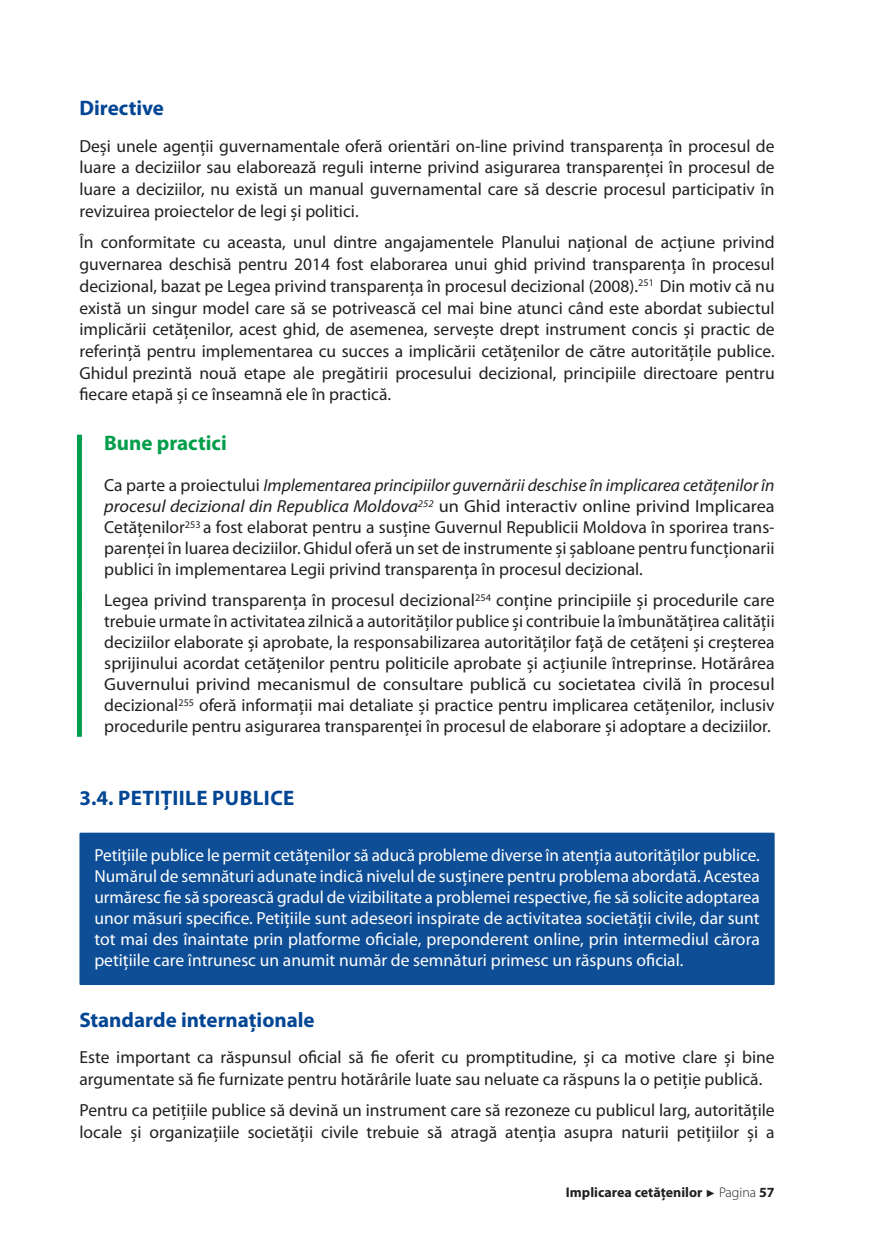
<style>
.page{position:relative;width:874px;height:1241px;background:#fff}
.page>*{position:absolute;margin:0;border:0;box-sizing:border-box;transform-origin:0 0}
.t1{font:700 21px "Myriad Pro";color:#034694}
.t2{font:700 21px "Myriad Pro";letter-spacing:.02em;color:#034694}
.t3{font:700 21px "Myriad Pro";color:#009e4b}
.t4{font:17.5px/21.7px "Myriad Pro";color:#231f20;text-align:justify}
.t5{font:17.5px/21px "Myriad Pro";color:#fff;text-align:justify}
.t6{font:700 14px "Myriad Pro";color:#231f20}
.s1{font-style:italic}
.s2{font-family:"Arial";font-weight:400;font-size:10.5px}
.s3{font-weight:300}
</style>
<div class="page">
<div style="left:77px;top:434px;width:5px;height:46px;background:#009e4b"></div>
<div style="left:77px;top:478px;width:5px;height:126px;background:#009e4b"></div>
<div style="left:77px;top:593px;width:5px;height:143px;background:#009e4b"></div>
<div style="left:79px;top:832px;width:695px;height:152px;background:#0e4e96"></div>
<p class="t1" style="left:79px;top:94px;width:86px">Directive</p>
<p class="t4" style="left:79px;top:135px;width:696px">Deși unele agenții guvernamentale oferă orientări on-line privind transparența în procesul de luare a deciziilor sau elaborează reguli interne privind asigurarea transparenței în procesul de luare a deciziilor, nu există un manual guvernamental care să descrie procesul participativ în revizuirea proiectelor de legi și politici.</p>
<p class="t4" style="left:79px;top:231px;width:696px">În conformitate cu aceasta, unul dintre angajamentele Planului național de acțiune privind guvernarea deschisă pentru 2014 fost elaborarea unui ghid privind transparența în procesul decizional, bazat pe Legea privind transparența în procesul decizional (2008).<sup>251</sup> Din motiv că nu există un singur model care să se potrivească cel mai bine atunci când este abordat subiectul implicării cetățenilor, acest ghid, de asemenea, servește drept instrument concis și practic de referință pentru implementarea cu succes a implicării cetățenilor de către autoritățile publice.<br>Ghidul prezintă nouă etape ale pregătirii procesului decizional, principiile directoare pentru fiecare etapă și ce înseamnă ele în practică.</p>
<p class="t3" style="left:104px;top:429px;width:124px">Bune practici</p>
<p class="t4" style="left:104px;top:474px;width:671px;line-height:21px">Ca parte a proiectului <span class="s1">Implementarea principiilor guvernării deschise în implicarea cetățenilor în procesul decizional din Republica Moldova</span><sup>252</sup> un Ghid interactiv online privind Implicarea Cetățenilor<sup>253</sup> a fost elaborat pentru a susține Guvernul Republicii Moldova în sporirea trans&shy;parenței în luarea deciziilor. Ghidul oferă un set de instrumente și șabloane pentru funcționarii publici în implementarea Legii privind transparența în procesul decizional.</p>
<p class="t4" style="left:104px;top:589px;width:671px;line-height:21px">Legea privind transparența în procesul decizional<sup>254</sup> conține principiile și procedurile care trebuie urmate în activitatea zilnică a autorităților publice și contribuie la îmbunătățirea calității deciziilor elaborate și aprobate, la responsabilizarea autorităților față de cetățeni și creșterea sprijinului acordat cetățenilor pentru politicile aprobate și acțiunile întreprinse. Hotărârea Guvernului privind mecanismul de consultare publică cu societatea civilă în procesul decizional<sup>255</sup> oferă informații mai detaliate și practice pentru implicarea cetățenilor, inclusiv procedurile pentru asigurarea transparenței în procesul de elaborare și adoptare a deciziilor.</p>
<p class="t2" style="left:79px;top:784px;width:216px">3.4. PETIȚIILE PUBLICE</p>
<p class="t5" style="left:94px;top:843px;width:666px">Petițiile publice le permit cetățenilor să aducă probleme diverse în atenția autorităților publice.<br>Numărul de semnături adunate indică nivelul de susținere pentru problema abordată. Acestea urmăresc fie să sporească gradul de vizibilitate a problemei respective, fie să solicite adoptarea unor măsuri specifice. Petițiile sunt adeseori inspirate de activitatea societății civile, dar sunt tot mai des înaintate prin platforme oficiale, preponderent online, prin intermediul cărora petițiile care întrunesc un anumit număr de semnături primesc un răspuns oficial.</p>
<p class="t1" style="left:79px;top:1005px;width:236px">Standarde internaționale</p>
<p class="t4" style="left:79px;top:1045px;width:696px">Este important ca răspunsul oficial să fie oferit cu promptitudine, și ca motive clare și bine argumentate să fie furnizate pentru hotărârile luate sau neluate ca răspuns la o petiție publică.</p>
<p class="t4" style="left:79px;top:1099px;width:696px">Pentru ca petițiile publice să devină un instrument care să rezoneze cu publicul larg, autoritățile locale și organizațiile societății civile trebuie să atragă atenția asupra naturii petițiilor și a</p>
<p class="t6" style="left:565px;top:1182px;width:210px">Implicarea cetățenilor <span class="s2">►</span> <span class="s3">Pagina</span> 57</p>
</div>
